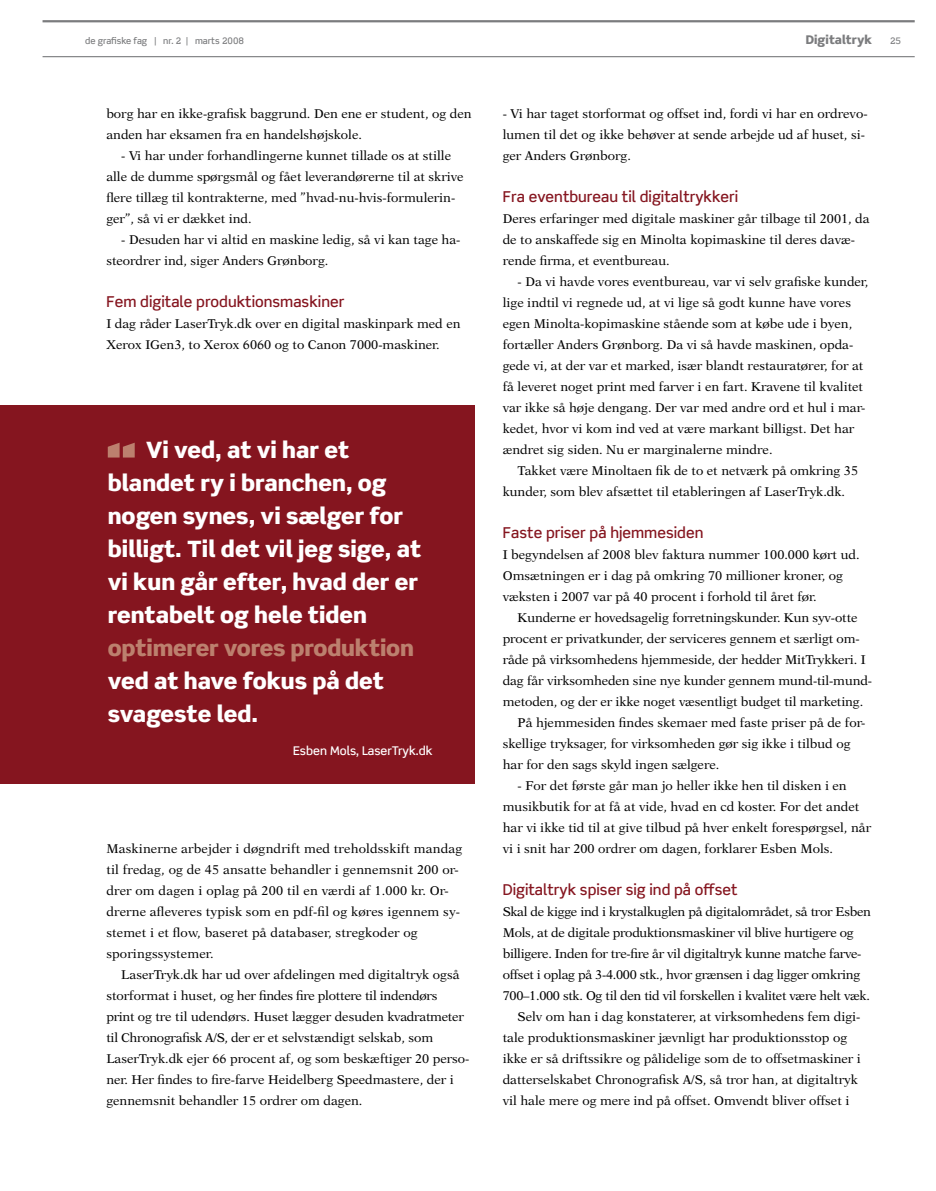
<style>
.page{position:relative;width:936px;height:1191px;background:#fff}
.page>*{position:absolute;margin:0;border:0;box-sizing:border-box;transform-origin:0 0}
.t1{font:900 22.5px/33px "Scene Std";color:#fff}
.t2{font:900 22.5px "Scene Std";letter-spacing:-.01em;color:#bc806e}
.t3{font:500 15px "Scene Std";color:#85151f}
.t4{font:12.75px/21px "New Aster";color:#000}
.t5{font:12.75px "New Aster";letter-spacing:-.02em;color:#000}
.t6{font:500 12px "Scene Std";color:#fff}
.t7{font:900 12px "Scene Std";color:#7b7c7e}
.t8{font:500 9px "Scene Std";color:#7b7c7e}
</style>
<div class="page">
<hr style="left:43px;top:20px;width:871px;height:2px;background:#7b7c7e">
<hr style="left:43px;top:56px;width:871px;height:1px;background:#7b7c7e">
<div style="left:0;top:405px;width:475px;height:378px;background:#85151f"></div>
<svg style="left:108px;top:443px;width:27px;height:14px"></svg>
<p class="t7" style="left:805px;top:32px;width:68px">Digitaltryk</p>
<p class="t8" style="left:85px;top:35px;width:159px">de grafiske fag | nr. 2 | marts 2008</p>
<p class="t8" style="left:890px;top:35px;width:12px">25</p>
<p class="t4" style="left:106px;top:103px;width:367px">borg har en ikke-grafisk baggrund. Den ene er student, og den anden har eksamen fra en handelshøjskole.</p>
<p class="t4" style="left:106px;top:145px;width:359px;text-indent:15px">- Vi har under forhandlingerne kunnet tillade os at stille alle de dumme spørgsmål og fået leverandørerne til at skrive flere tillæg til kontrakterne, med ”hvad-nu-hvis-formulerin&shy;ger”, så vi er dækket ind.</p>
<p class="t4" style="left:106px;top:229px;width:355px;text-indent:15px">- Desuden har vi altid en maskine ledig, så vi kan tage ha&shy;steordrer ind, siger Anders Grønborg.</p>
<p class="t3" style="left:106px;top:292px;width:239px">Fem digitale produktionsmaskiner</p>
<p class="t4" style="left:106px;top:313px;width:356px">I dag råder LaserTryk.dk over en digital maskinpark med en<br>Xerox IGen3, to Xerox 6060 og to Canon 7000-maskiner.</p>
<h1 class="t1" style="left:108px;top:433px;width:315px;text-indent:38px">Vi ved, at vi har et blandet ry i branchen, og nogen synes, vi sælger for billigt. Til det vil jeg sige, at vi kun går efter, hvad der er rentabelt og hele tiden</h1>
<h1 class="t2" style="left:108px;top:633px;width:307px">optimerer vores produktion</h1>
<h1 class="t1" style="left:108px;top:664px;width:278px">ved at have fokus på det svageste led.</h1>
<p class="t6" style="left:293px;top:743px;width:141px">Esben Mols, LaserTryk.dk</p>
<p class="t4" style="left:106px;top:838px;width:357px">Maskinerne arbejder i døgndrift med treholdsskift mandag til fredag, og de 45 ansatte behandler i gennemsnit 200 or&shy;drer om dagen i oplag på 200 til en værdi af 1.000 kr. Or&shy;drerne afleveres typisk som en pdf-fil og køres igennem sy&shy;stemet i et flow, baseret på databaser, stregkoder og sporingssystemer.</p>
<p class="t4" style="left:106px;top:964px;width:364px;text-indent:15px">LaserTryk.dk har ud over afdelingen med digitaltryk også storformat i huset, og her findes fire plottere til indendørs<br>print og tre til udendørs. Huset lægger desuden kvadratmeter til Chronografisk A/S, der er et selvstændigt selskab, som LaserTryk.dk ejer 66 procent af, og som beskæftiger 20 perso&shy;ner. Her findes to fire-farve Heidelberg Speedmastere, der i gennemsnit behandler 15 ordrer om dagen.</p>
<p class="t4" style="left:502px;top:103px;width:366px">- Vi har taget storformat og offset ind, fordi vi har en ordrevo&shy;lumen til det og ikke behøver at sende arbejde ud af huset, si&shy;ger Anders Grønborg.</p>
<p class="t3" style="left:502px;top:187px;width:237px">Fra eventbureau til digitaltrykkeri</p>
<p class="t4" style="left:502px;top:208px;width:368px">Deres erfaringer med digitale maskiner går tilbage til 2001, da de to anskaffede sig en Minolta kopimaskine til deres davæ&shy;rende firma, et eventbureau.</p>
<p class="t4" style="left:502px;top:271px;width:367px;text-indent:15px">- Da vi havde vores eventbureau, var vi selv grafiske kunder, lige indtil vi regnede ud, at vi lige så godt kunne have vores egen Minolta-kopimaskine stående som at købe ude i byen, fortæller Anders Grønborg. Da vi så havde maskinen, opda&shy;gede vi, at der var et marked, især blandt restauratører, for at få leveret noget print med farver i en fart. Kravene til kvalitet var ikke så høje dengang. Der var med andre ord et hul i mar&shy;kedet, hvor vi kom ind ved at være markant billigst. Det har ændret sig siden. Nu er marginalerne mindre.</p>
<p class="t4" style="left:502px;top:460px;width:357px;text-indent:15px">Takket være Minoltaen fik de to et netværk på omkring 35 kunder, som blev afsættet til etableringen af LaserTryk.dk.</p>
<p class="t3" style="left:502px;top:523px;width:202px">Faste priser på hjemmesiden</p>
<p class="t4" style="left:502px;top:544px;width:358px">I begyndelsen af 2008 blev faktura nummer 100.000 kørt ud.<br>Omsætningen er i dag på omkring 70 millioner kroner, og væksten i 2007 var på 40 procent i forhold til året før.</p>
<p class="t4" style="left:517px;top:607px;width:341px">Kunderne er hovedsagelig forretningskunder. Kun syv-otte</p>
<p class="t4" style="left:502px;top:628px;width:358px">procent er privatkunder, der serviceres gennem et særligt om-</p>
<p class="t4" style="left:502px;top:649px;width:364px">råde på virksomhedens hjemmeside, der hedder MitTrykkeri. I</p>
<p class="t4" style="left:502px;top:670px;width:371px">dag får virksomheden sine nye kunder gennem mund-til-mund-</p>
<p class="t4" style="left:502px;top:691px;width:362px">metoden, og der er ikke noget væsentligt budget til marketing.</p>
<p class="t4" style="left:517px;top:712px;width:349px">På hjemmesiden findes skemaer med faste priser på de for-</p>
<p class="t4" style="left:502px;top:733px;width:349px">skellige tryksager, for virksomheden gør sig ikke i tilbud og</p>
<p class="t4" style="left:502px;top:754px;width:218px">har for den sags skyld ingen sælgere.</p>
<p class="t4" style="left:502px;top:775px;width:370px;text-indent:15px">- For det første går man jo heller ikke hen til disken i en musikbutik for at få at vide, hvad en cd koster. For det andet har vi ikke tid til at give tilbud på hver enkelt forespørgsel, når vi i snit har 200 ordrer om dagen, forklarer Esben Mols.</p>
<p class="t3" style="left:502px;top:880px;width:236px">Digitaltryk spiser sig ind på offset</p>
<p class="t5" style="left:502px;top:904px;width:370px">Skal de kigge ind i krystalkuglen på digitalområdet, så tror Esben</p>
<p class="t5" style="left:502px;top:925px;width:352px">Mols, at de digitale produktionsmaskiner vil blive hurtigere og</p>
<p class="t5" style="left:502px;top:946px;width:360px">billigere. Inden for tre-fire år vil digitaltryk kunne matche farve-</p>
<p class="t5" style="left:502px;top:967px;width:359px">offset i oplag på 3-4.000 stk., hvor grænsen i dag ligger omkring</p>
<p class="t5" style="left:502px;top:988px;width:369px">700–1.000 stk. Og til den tid vil forskellen i kvalitet være helt væk.</p>
<p class="t4" style="left:517px;top:1006px;width:344px">Selv om han i dag konstaterer, at virksomhedens fem digi-</p>
<p class="t4" style="left:502px;top:1027px;width:346px">tale produktionsmaskiner jævnligt har produktionsstop og</p>
<p class="t4" style="left:502px;top:1048px;width:360px">ikke er så driftssikre og pålidelige som de to offsetmaskiner i</p>
<p class="t4" style="left:502px;top:1069px;width:356px">datterselskabet Chronografisk A/S, så tror han, at digitaltryk</p>
<p class="t4" style="left:502px;top:1090px;width:348px">vil hale mere og mere ind på offset. Omvendt bliver offset i</p>
</div>
